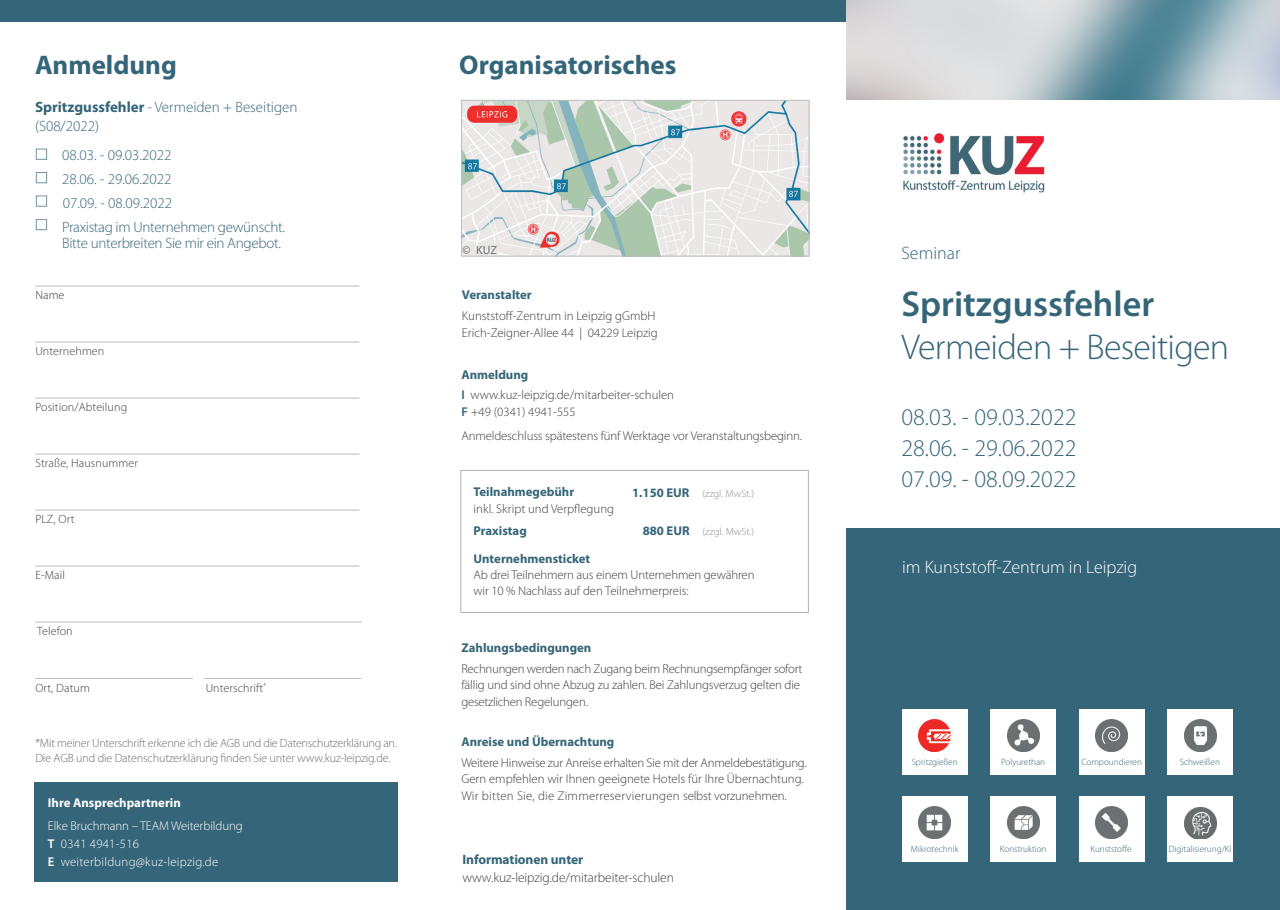
<style>
.page{position:relative;width:1280px;height:910px;background:#fff}
.page>*{position:absolute;margin:0;border:0;box-sizing:border-box;transform-origin:0 0}
.t1{font:300 36px "Myriad Pro";letter-spacing:-.02em;color:#356578}
.t2{font:600 36px "Myriad Pro";color:#356578}
.t3{font:700 27px "Myriad Pro";color:#356578}
.t4{font:300 24px "Myriad Pro";color:#356578}
.t5{font:300 18px "Myriad Pro";color:#fff}
.t6{font:300 18px "Myriad Pro";color:#356578}
.t7{font:300 15px "Myriad Pro";color:#356578}
.t8{font:300 15px/16.5px "Myriad Pro";letter-spacing:-.02em;color:#356578}
.t9{font:300 13.5px "Myriad Pro";letter-spacing:-.01em;color:#3e3e3f}
.t10{font:700 13.5px "Myriad Pro";letter-spacing:-.01em;color:#356578}
.t11{font:300 12.75px/16.5px "Myriad Pro";letter-spacing:-.01em;color:#3e3e3f}
.t12{font:700 12.75px "Myriad Pro";color:#356578}
.t13{font:300 12.75px/18px "Myriad Pro";letter-spacing:.015em;color:#fff}
.t14{font:700 12.75px "Myriad Pro";color:#fff}
.t15{font:300 12px/15px "Myriad Pro";letter-spacing:-.015em;color:#6c6d70}
.t16{font:300 12px "Myriad Pro";letter-spacing:.01em;color:#3e3e3f}
.t17{font:12px "Myriad Pro";color:#6c6d70}
.Überschrift{font:300 10.5px "Myriad Pro";color:#8b8d90}
.t18{font:300 9.15px "Myriad Pro";color:#356578}
.s1{font-weight:700}
.s2{font-weight:600}
.s3{font-weight:700;color:#356578}
.s4{font-weight:600;color:#356578}
.s5{font-weight:700;font-size:12.75px;color:#356578}
</style>
<div class="page">
<div style="left:461px;top:470px;width:347px;height:143px;border:1px solid #b0b1b5"></div>
<div style="left:846px;top:528px;width:434px;height:382px;background:#356578"></div>
<img style="left:903px;top:133px;width:142px;height:60px">
<img style="left:846px;top:0;width:434px;height:99px">
<div style="left:0;top:0;width:846px;height:22px;background:#356578"></div>
<div style="left:34px;top:782px;width:364px;height:99px;background:#356578"></div>
<img style="left:463px;top:102px;width:344px;height:152px">
<div style="left:461px;top:100px;width:348px;height:156px;border:1px solid #bcbdc0"></div>
<div style="left:1079px;top:710px;width:65px;height:65px;background:#fff"></div>
<img style="left:1096px;top:720px;width:31px;height:31px">
<div style="left:902px;top:710px;width:65px;height:65px;background:#fff"></div>
<img style="left:919px;top:720px;width:31px;height:31px">
<div style="left:991px;top:710px;width:65px;height:65px;background:#fff"></div>
<img style="left:1007px;top:720px;width:32px;height:31px">
<div style="left:1168px;top:710px;width:65px;height:65px;background:#fff"></div>
<img style="left:1184px;top:720px;width:32px;height:31px">
<div style="left:902px;top:796px;width:65px;height:65px;background:#fff"></div>
<img style="left:919px;top:806px;width:31px;height:32px">
<div style="left:991px;top:796px;width:65px;height:65px;background:#fff"></div>
<img style="left:1007px;top:806px;width:32px;height:32px">
<div style="left:1079px;top:796px;width:65px;height:65px;background:#fff"></div>
<img style="left:1096px;top:806px;width:31px;height:32px">
<div style="left:1168px;top:796px;width:65px;height:65px;background:#fff"></div>
<img style="left:1184px;top:807px;width:32px;height:31px">
<hr style="left:35px;top:286px;width:324px;height:1px;background:#6c6d70">
<hr style="left:35px;top:342px;width:324px;height:1px;background:#6c6d70">
<hr style="left:35px;top:398px;width:324px;height:1px;background:#6c6d70">
<hr style="left:35px;top:454px;width:324px;height:1px;background:#6c6d70">
<hr style="left:35px;top:510px;width:324px;height:1px;background:#6c6d70">
<hr style="left:35px;top:566px;width:324px;height:1px;background:#6c6d70">
<hr style="left:35px;top:622px;width:326px;height:1px;background:#6c6d70">
<hr style="left:35px;top:678px;width:326px;height:1px;background:#6c6d70">
<div style="left:193px;top:666px;width:11px;height:22px;background:#fff"></div>
<h2 class="t3" style="left:35px;top:48px;width:143px">Anmeldung</h2>
<p class="t7" style="left:35px;top:98px;width:264px"><span class="s1">Spritzgussfehler</span> - Vermeiden + Beseitigen</p>
<p class="t8" style="left:35px;top:118px;width:66px">(S08/2022)</p>
<p class="t7" style="left:62px;top:147px;width:111px">08.03. - 09.03.2022</p>
<p class="t7" style="left:62px;top:171px;width:111px">28.06. - 29.06.2022</p>
<p class="t7" style="left:63px;top:195px;width:111px">07.09. - 08.09.2022</p>
<p class="t8" style="left:62px;top:219px;width:224px">Praxistag im Unternehmen gewünscht.<br>Bitte unterbreiten Sie mir ein Angebot.</p>
<p class="t16" style="left:35px;top:289px;width:31px">Name</p>
<p class="t16" style="left:35px;top:345px;width:70px">Unternehmen</p>
<p class="t16" style="left:35px;top:401px;width:93px">Position/Abteilung</p>
<p class="t16" style="left:35px;top:457px;width:104px">Straße, Hausnummer</p>
<p class="t16" style="left:35px;top:513px;width:41px">PLZ, Ort</p>
<p class="t16" style="left:35px;top:569px;width:31px">E-Mail</p>
<p class="t16" style="left:37px;top:625px;width:37px">Telefon</p>
<p class="t16" style="left:35px;top:681px;width:56px">Ort, Datum</p>
<p class="t16" style="left:206px;top:682px;width:62px">Unterschrift<sup>*</sup></p>
<p class="t15" style="left:35px;top:735px;width:363px">*Mit meiner Unterschrift erkenne ich die AGB und die Datenschutzerklärung an.<br>Die AGB und die Datenschutzerklärung finden Sie unter www.kuz-leipzig.de.</p>
<p class="t14" style="left:48px;top:795px;width:134px">Ihre Ansprechpartnerin</p>
<p class="t13" style="left:48px;top:816px;width:196px">Elke Bruchmann – TEAM Weiterbildung<br><span class="s2">T</span> 0341 4941-516<br><span class="s2">E</span> weiterbildung@kuz-leipzig.de</p>
<h2 class="t3" style="left:459px;top:48px;width:219px">Organisatorisches</h2>
<p class="t17" style="left:462px;top:243px;width:36px">© KUZ</p>
<p class="t12" style="left:462px;top:287px;width:71px">Veranstalter</p>
<p class="t11" style="left:462px;top:308px;width:197px">Kunststoff-Zentrum in Leipzig gGmbH<br>Erich-Zeigner-Allee 44 | 04229 Leipzig</p>
<p class="t11" style="left:461px;top:364px;width:214px;line-height:20.7px"><span class="s3">Anmeldung<br></span><span class="s4">I</span> www.kuz-leipzig.de/mitarbeiter-schulen</p>
<p class="t11" style="left:461px;top:400px;width:342px;line-height:24px"><span class="s4">F</span> +49 (0341) 4941-555<br>Anmeldeschluss spätestens fünf Werktage vor Veranstaltungsbeginn.</p>
<p class="t12" style="left:474px;top:484px;width:102px">Teilnahmegebühr</p>
<p class="t11" style="left:474px;top:500px;width:142px">inkl. Skript und Verpflegung</p>
<p class="t12" style="left:474px;top:523px;width:55px">Praxistag</p>
<p class="Überschrift" style="left:632px;top:488px;width:123px"><span class="s5">1.150 EUR</span> (zzgl. MwSt.)</p>
<p class="Überschrift" style="left:643px;top:526px;width:113px"><span class="s5">880 EUR</span> (zzgl. MwSt.)</p>
<p class="t12" style="left:474px;top:550px;width:118px">Unternehmensticket</p>
<p class="t11" style="left:474px;top:568px;width:282px;line-height:15.3px">Ab drei Teilnehmern aus einem Unternehmen gewähren wir 10 % Nachlass auf den Teilnehmerpreis:</p>
<p class="t12" style="left:461px;top:639px;width:131px">Zahlungsbedingungen</p>
<p class="t11" style="left:461px;top:660px;width:343px">Rechnungen werden nach Zugang beim Rechnungsempfänger sofort fällig und sind ohne Abzug zu zahlen. Bei Zahlungsverzug gelten die gesetzlichen Regelungen.</p>
<p class="t12" style="left:461px;top:733px;width:154px">Anreise und Übernachtung</p>
<p class="t11" style="left:461px;top:754px;width:347px">Weitere Hinweise zur Anreise erhalten Sie mit der Anmeldebestätigung.<br>Gern empfehlen wir Ihnen geeignete Hotels für Ihre Übernachtung.<br>Wir bitten Sie, die Zimmerreservierungen selbst vorzunehmen.</p>
<p class="t10" style="left:462px;top:850px;width:122px">Informationen unter</p>
<p class="t9" style="left:462px;top:870px;width:213px">www.kuz-leipzig.de/mitarbeiter-schulen</p>
<p class="t6" style="left:901px;top:243px;width:60px">Seminar</p>
<p class="t2" style="left:901px;top:281px;width:254px">Spritzgussfehler</p>
<p class="t1" style="left:901px;top:328px;width:329px">Vermeiden + Beseitigen</p>
<p class="t4" style="left:901px;top:404px;width:176px">08.03. - 09.03.2022</p>
<p class="t4" style="left:901px;top:435px;width:176px">28.06. - 29.06.2022</p>
<p class="t4" style="left:901px;top:466px;width:176px">07.09. - 08.09.2022</p>
<h3 class="t5" style="left:902px;top:557px;width:236px">im Kunststoff-Zentrum in Leipzig</h3>
<p class="t18" style="left:912px;top:757px;width:47px">Spritzgießen</p>
<p class="t18" style="left:1001px;top:757px;width:46px">Polyurethan</p>
<p class="t18" style="left:1081px;top:757px;width:62px">Compoundieren</p>
<p class="t18" style="left:1180px;top:757px;width:42px">Schweißen</p>
<p class="t18" style="left:911px;top:844px;width:49px">Mikrotechnik</p>
<p class="t18" style="left:1000px;top:844px;width:48px">Konstruktion</p>
<p class="t18" style="left:1090px;top:844px;width:43px">Kunststoffe</p>
<p class="t18" style="left:1169px;top:844px;width:64px">Digitalisierung/KI</p>
</div>
